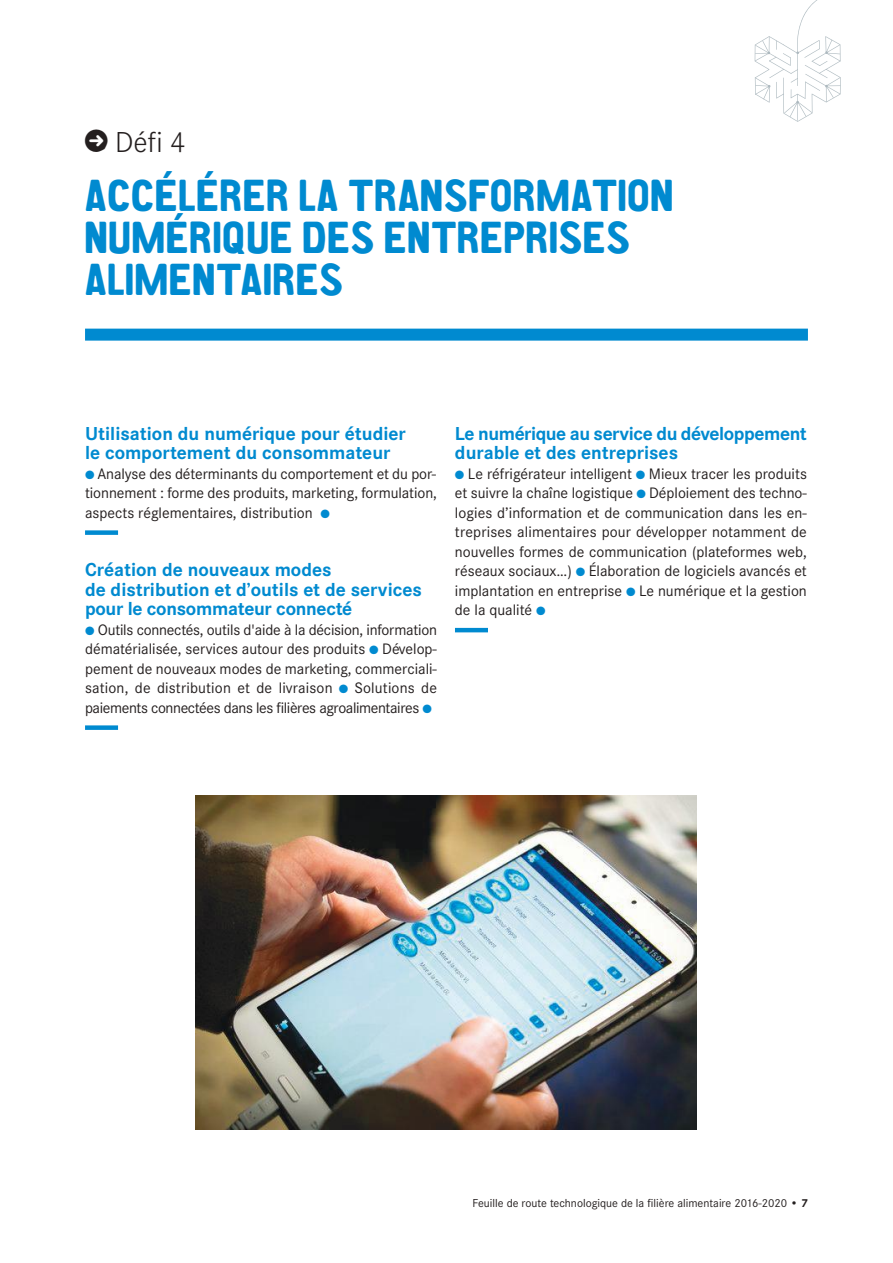
<style>
.page{position:relative;width:893px;height:1263px;background:#fff}
.page>*{position:absolute;margin:0;border:0;box-sizing:border-box;transform-origin:0 0}
.t1{font:45px/42px "CA Aires Pro";color:#008ad0}
.t2{font:300 30px "Corporate S";color:#241f1f}
.t3{font:700 19.5px/19.5px "Corporate S";color:#008ad0}
.t4{font:700 19.5px/19.5px "Corporate S";letter-spacing:-.02em;color:#008ad0}
.t5{font:15.75px/19.5px "Corporate S";color:#241f1f;text-align:justify}
.t6{font:12px "Corporate S";color:#241f1f}
.s1{color:#008ad0}
.s2{font-weight:700}
</style>
<div class="page">
<svg style="left:755px;top:0;width:86px;height:122px"></svg>
<div style="left:85px;top:329px;width:723px;height:12px;background:#008ad0"></div>
<div style="left:85px;top:530px;width:33px;height:5px;background:#008ad0"></div>
<div style="left:85px;top:725px;width:33px;height:5px;background:#008ad0"></div>
<hr style="left:455px;top:628px;width:33px;height:4px;background:#008ad0">
<img style="left:196px;top:796px;width:500px;height:333px">
<h2 class="t2" style="left:115px;top:124px;width:72px">Défi 4</h2>
<h1 class="t1" style="left:85px;top:178px;width:591px">ACCÉLÉRER LA TRANSFORMATION<br>NUMÉRIQUE DES ENTREPRISES<br>ALIMENTAIRES</h1>
<p class="t3" style="left:85px;top:423px;width:322px">Utilisation du numérique pour étudier le comportement du consommateur</p>
<p class="t5" style="left:85px;top:463px;width:353px"><span class="s1">●</span> Analyse des déterminants du comportement et du por&shy;tionnement : forme des produits, marketing, formulation, aspects réglementaires, distribution <span class="s1">●</span></p>
<p class="t3" style="left:85px;top:560px;width:338px">Création de nouveaux modes<br>de distribution et d’outils et de services pour le consommateur connecté</p>
<p class="t5" style="left:85px;top:619px;width:353px"><span class="s1">●</span> Outils connectés, outils d'aide à la décision, information dématérialisée, services autour des produits <span class="s1">●</span> Dévelop&shy;pement de nouveaux modes de marketing, commerciali&shy;sation, de distribution et de livraison <span class="s1">●</span> Solutions de paiements connectées dans les filières agroalimentaires <span class="s1">●</span></p>
<p class="t4" style="left:455px;top:423px;width:353px">Le numérique au service du développement durable et des entreprises</p>
<p class="t5" style="left:455px;top:463px;width:353px"><span class="s1">●</span> Le réfrigérateur intelligent <span class="s1">●</span> Mieux tracer les produits et suivre la chaîne logistique <span class="s1">●</span> Déploiement des techno&shy;logies d’information et de communication dans les en&shy;treprises alimentaires pour développer notamment de nouvelles formes de communication (plateformes web, réseaux sociaux…) <span class="s1">●</span> Élaboration de logiciels avancés et implantation en entreprise <span class="s1">●</span> Le numérique et la gestion de la qualité <span class="s1">●</span></p>
<p class="t6" style="left:472px;top:1196px;width:337px">Feuille de route technologique de la filière alimentaire 2016-2020 <span class="s2">• 7</span></p>
</div>
